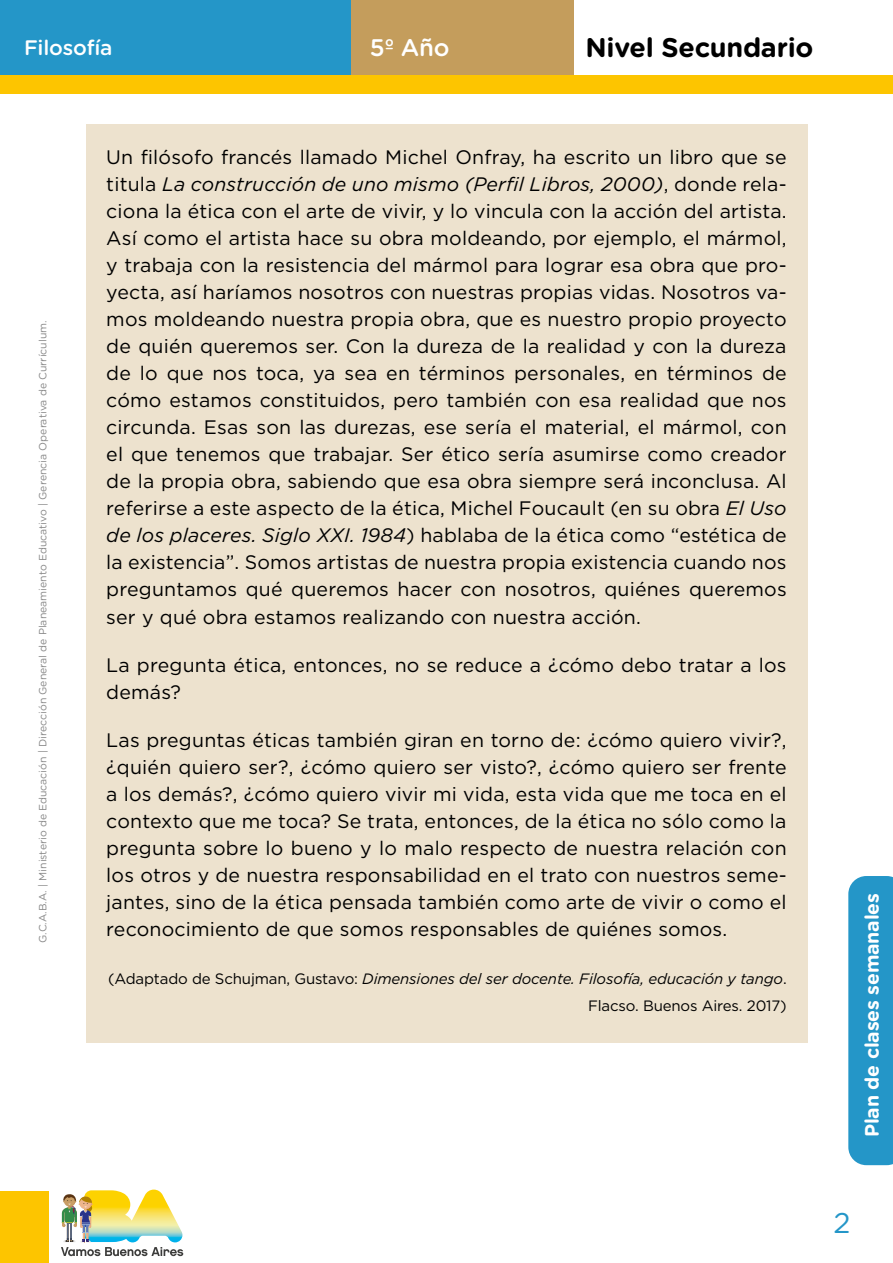
<style>
.page{position:relative;width:893px;height:1263px;background:#fff}
.page>*{position:absolute;margin:0;border:0;box-sizing:border-box;transform-origin:0 0}
.t1{font:28.5px "Gotham Rounded";color:#2496c8}
.t2{font:700 27px "Gotham Rounded";letter-spacing:-.01em;color:#000}
.t3{font:500 24px "Gotham Rounded";color:#fff}
.t4{font:500 21px "Gotham Rounded";letter-spacing:-.01em;color:#fff}
.t5{font:19.5px/27px "Gotham";letter-spacing:.01em;color:#000;text-align:justify}
.t6{font:700 19.5px "Gotham Rounded";letter-spacing:-.01em;color:#fff}
.t7{font:15px/27px "Gotham";letter-spacing:-.01em;color:#000;text-align:right}
.t8{font:10.5px "Gotham Rounded";color:#878787}
.s1{font-style:italic}
</style>
<div class="page">
<div style="left:0;top:0;width:351px;height:78px;background:#2496c8"></div>
<div style="left:351px;top:0;width:223px;height:78px;background:#c49d5c"></div>
<div style="left:0;top:1191px;width:48px;height:72px;background:#fdc500"></div>
<svg style="left:61px;top:1189px;width:122px;height:67px"></svg>
<div style="left:0;top:75px;width:893px;height:19px;background:#fdc500"></div>
<svg style="left:848px;top:876px;width:45px;height:289px;background:#2b99c9"></svg>
<div style="left:86px;top:125px;width:721px;height:918px;background:#ede2ce"></div>
<p class="t4" style="left:24px;top:33px;width:90px">Filosofía</p>
<p class="t3" style="left:370px;top:31px;width:81px">5º Año</p>
<h2 class="t2" style="left:585px;top:28px;width:230px">Nivel Secundario</h2>
<p class="t8" style="left:36px;top:943px;width:624px;rotate:-90deg">G.C.A.B.A. | Ministerio de Educación | Dirección General de Planeamiento Educativo | Gerencia Operativa de Currículum.</p>
<p class="t5" style="left:106px;top:144px;width:682px">Un filósofo francés llamado Michel Onfray, ha escrito un libro que se titula <span class="s1">La construcción de uno mismo (Perfil Libros, 2000)</span>, donde rela&shy;ciona la ética con el arte de vivir, y lo vincula con la acción del artista.<br>Así como el artista hace su obra moldeando, por ejemplo, el mármol, y trabaja con la resistencia del mármol para lograr esa obra que pro&shy;yecta, así haríamos nosotros con nuestras propias vidas. Nosotros va&shy;mos moldeando nuestra propia obra, que es nuestro propio proyecto de quién queremos ser. Con la dureza de la realidad y con la dureza de lo que nos toca, ya sea en términos personales, en términos de cómo estamos constituidos, pero también con esa realidad que nos circunda. Esas son las durezas, ese sería el material, el mármol, con el que tenemos que trabajar. Ser ético sería asumirse como creador de la propia obra, sabiendo que esa obra siempre será inconclusa. Al referirse a este aspecto de la ética, Michel Foucault (en su obra <span class="s1">El Uso de los placeres. Siglo XXI. 1984</span>) hablaba de la ética como “estética de la existencia”. Somos artistas de nuestra propia existencia cuando nos preguntamos qué queremos hacer con nosotros, quiénes queremos ser y qué obra estamos realizando con nuestra acción.</p>
<p class="t5" style="left:106px;top:651px;width:682px">La pregunta ética, entonces, no se reduce a ¿cómo debo tratar a los demás?</p>
<p class="t5" style="left:106px;top:726px;width:682px">Las preguntas éticas también giran en torno de: ¿cómo quiero vivir?, ¿quién quiero ser?, ¿cómo quiero ser visto?, ¿cómo quiero ser frente a los demás?, ¿cómo quiero vivir mi vida, esta vida que me toca en el contexto que me toca? Se trata, entonces, de la ética no sólo como la pregunta sobre lo bueno y lo malo respecto de nuestra relación con los otros y de nuestra responsabilidad en el trato con nuestros seme&shy;jantes, sino de la ética pensada también como arte de vivir o como el reconocimiento de que somos responsables de quiénes somos.</p>
<p class="t7" style="left:108px;top:965px;width:680px">(Adaptado de Schujman, Gustavo: <span class="s1">Dimensiones del ser docente. Filosofía, educación y tango</span>.<br>Flacso. Buenos Aires. 2017)</p>
<p class="t6" style="left:858px;top:1137px;width:246px;rotate:-90deg">Plan de clases semanales</p>
<h1 class="t1" style="left:833px;top:1203px;width:19px">2</h1>
</div>
